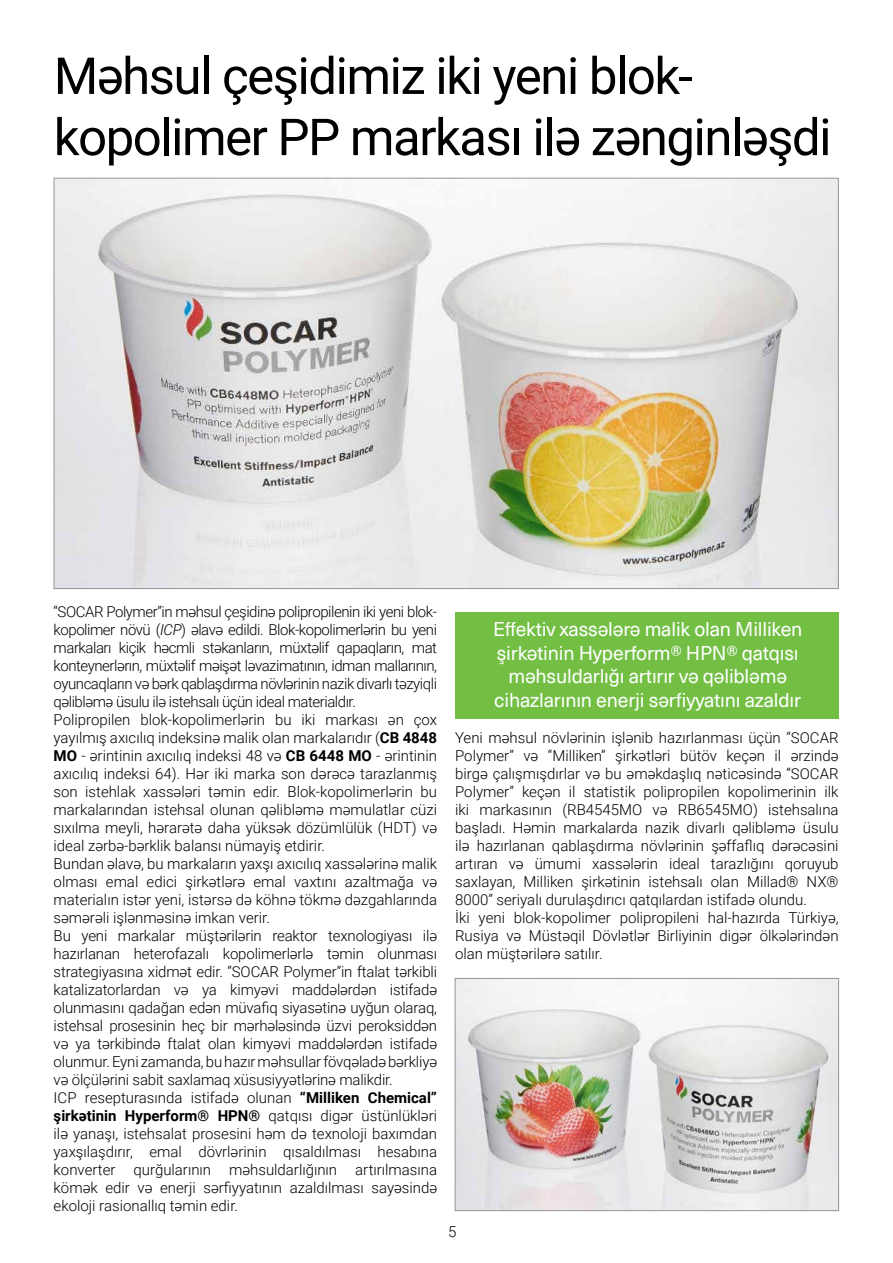
<style>
.page{position:relative;width:893px;height:1263px;background:#fff}
.page>*{position:absolute;margin:0;border:0;box-sizing:border-box;transform-origin:0 0}
.t1{font:51px/61.2px "Roboto";letter-spacing:-.03em;color:#000}
.t2{font:19.5px/23.4px "Neue Haas Unica W1 G";letter-spacing:-.01em;color:#fff;text-align:center}
.t3{font:300 15px/18px "Roboto";color:#000}
.s1{font-style:italic}
.s2{font-weight:700}
</style>
<div class="page">
<img style="left:56px;top:180px;width:781px;height:407px">
<div style="left:455px;top:612px;width:384px;height:106px;background:#72bf44"></div>
<img style="left:457px;top:980px;width:380px;height:229px">
<div style="left:455px;top:978px;width:384px;height:233px;border:1px solid #939598"></div>
<h1 class="t1" style="left:54px;top:43px;width:779px">Məhsul çeşidimiz iki yeni blok&shy;kopolimer PP markası ilə zənginləşdi</h1>
<p class="t3" style="left:54px;top:602px;width:385px">“SOCAR Polymer”in məhsul çeşidinə polipropilenin iki yeni blok&shy;kopolimer növü (<span class="s1">ICP</span>) əlavə edildi. Blok-kopolimerlərin bu yeni markaları kiçik həcmli stəkanların, müxtəlif qapaqların, mat konteynerlərın, müxtəlif məişət ləvazimatının, idman mallarının, oyuncaqların və bərk qablaşdırma növlərinin nazik divarlı təzyiqli qəlibləmə üsulu ilə istehsalı üçün ideal materialdır.<br>Polipropilen blok-kopolimerlərin bu iki markası ən çox yayılmış axıcılıq indeksinə malik olan markalarıdır (<span class="s2">CB 4848<br>MO</span> - ərintinin axıcılıq indeksi 48 və <span class="s2">CB 6448 MO</span> - ərintinin axıcılıq indeksi 64). Hər iki marka son dərəcə tarazlanmış son istehlak xassələri təmin edir. Blok-kopolimerlərin bu markalarından istehsal olunan qəlibləmə məmulatlar cüzi sıxılma meyli, hərarətə daha yüksək dözümlülük (HDT) və ideal zərbə-bərklik balansı nümayiş etdirir.<br>Bundan əlavə, bu markaların yaxşı axıcılıq xassələrinə malik olması emal edici şirkətlərə emal vaxtını azaltmağa və materialın istər yeni, istərsə də köhnə tökmə dəzgahlarında səmərəli işlənməsinə imkan verir.<br>Bu yeni markalar müştərilərin reaktor texnologiyası ilə hazırlanan heterofazalı kopolimerlərlə təmin olunması strategiyasına xidmət edir. “SOCAR Polymer”in ftalat tərkibli katalizatorlardan və ya kimyəvi maddələrdən istifadə olunmasını qadağan edən müvafiq siyasətinə uyğun olaraq, istehsal prosesinin heç bir mərhələsində üzvi peroksiddən və ya tərkibində ftalat olan kimyəvi maddələrdən istifadə olunmur. Eyni zamanda, bu hazır məhsullar fövqəladə bərkliyə və ölçülərini sabit saxlamaq xüsusiyyətlərinə malikdir.<br>ICP resepturasında istifadə olunan <span class="s2">“Milliken Chemical” şirkətinin Hyperform® HPN®</span> qatqısı digər üstünlükləri ilə yanaşı, istehsalat prosesini həm də texnoloji baxımdan yaxşılaşdırır, emal dövrlərinin qısaldılması hesabına konverter qurğularının məhsuldarlığının artırılmasına kömək edir və enerji sərfiyyatının azaldılması sayəsində ekoloji rasionallıq təmin edir.</p>
<h2 class="t2" style="left:493px;top:617px;width:311px">Effektiv xassələrə malik olan Milliken şirkətinin Hyperform® HPN® qatqısı məhsuldarlığı artırır və qəlibləmə cihazlarının enerji sərfiyyatını azaldır</h2>
<p class="t3" style="left:455px;top:728px;width:385px">Yeni məhsul növlərinin işlənib hazırlanması üçün “SOCAR Polymer” və “Milliken” şirkətləri bütöv keçən il ərzində birgə çalışmışdırlar və bu əməkdaşlıq nəticəsində “SOCAR Polymer” keçən il statistik polipropilen kopolimerinin ilk iki markasının (RB4545MO və RB6545MO) istehsalına başladı. Həmin markalarda nazik divarlı qəlibləmə üsulu ilə hazırlanan qablaşdırma növlərinin şəffaflıq dərəcəsini artıran və ümumi xassələrin ideal tarazlığını qoruyub saxlayan, Milliken şirkətinin istehsalı olan Millad® NX® 8000” seriyalı durulaşdırıcı qatqılardan istifadə olundu.<br>İki yeni blok-kopolimer polipropileni hal-hazırda Türkiyə, Rusiya və Müstəqil Dövlətlər Birliyinin digər ölkələrindən olan müştərilərə satılır.</p>
<p class="t3" style="left:448px;top:1222px;width:10px">5</p>
</div>
